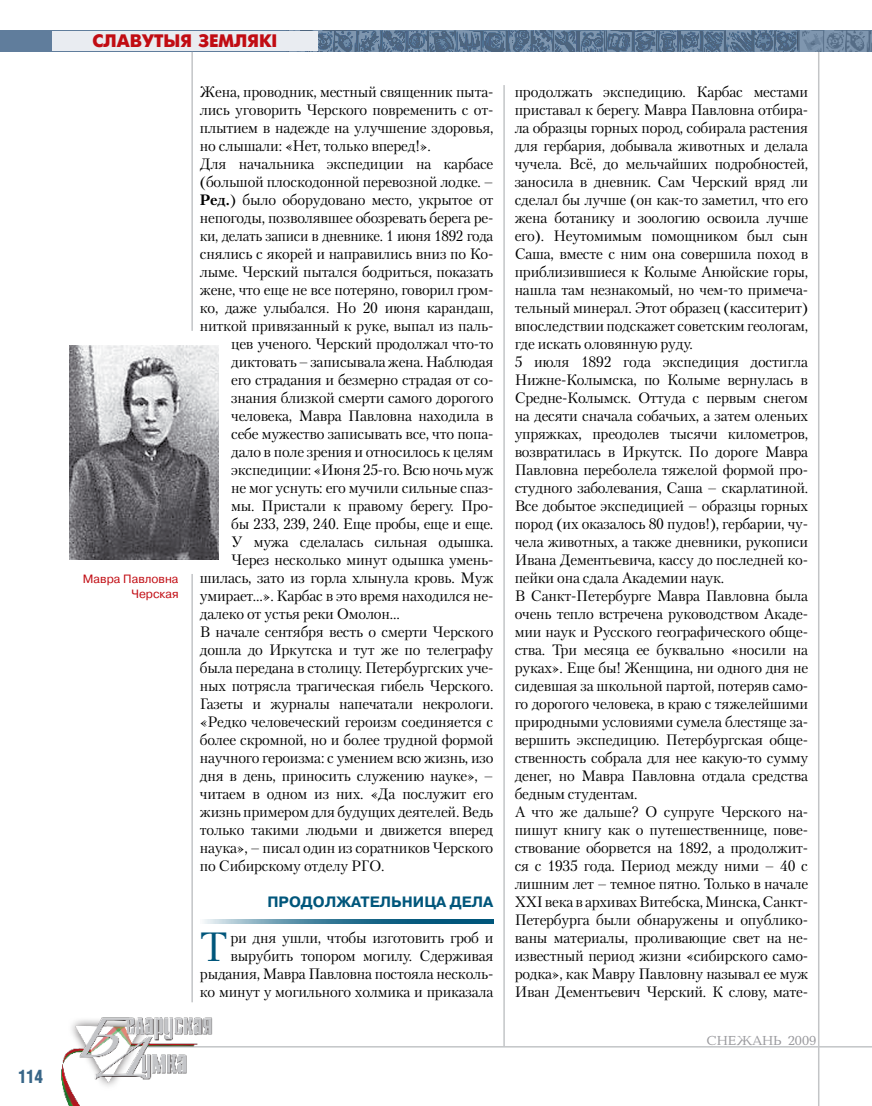
<style>
.page{position:relative;width:872px;height:1106px;background:#fff}
.page>*{position:absolute;margin:0;border:0;box-sizing:border-box;transform-origin:0 0}
.t1{font:40.65px "Petersburg C";color:#00567b}
.t2{font:18px "Futuris Extra C";color:#c10c13}
.t3{font:700 18px "AG Letterica Cond L";color:#386688;scale:.9 1}
.t4{font:15px/18px "Petersburg C";letter-spacing:-.015em;color:#000;text-align:right}
.t5{font:15px "Petersburg C";letter-spacing:-.015em;color:#000;scale:.96 1}
.t6{font:700 15px "Pragmatica C";color:#00567b}
.t7{font:13.5px "Baltica C";color:#97979b}
.t8{font:12px/14.4px "Pragmatica C";color:#c10c13;text-align:right}
.s1{font-weight:700}
</style>
<div class="page">
<hr style="left:818px;top:52px;width:1px;height:1054px;background:#c3c5c7">
<img style="left:285px;top:30px;width:587px;height:1px">
<hr style="left:503px;top:85px;width:2px;height:961px;background:#c3c5c7">
<svg style="left:0;top:31px;width:871px;height:21px;background:#5f7995"></svg>
<div style="left:52px;top:31px;width:266px;height:20px;background:#e9ecf1"></div>
<hr style="left:146px;top:1046px;width:726px;height:1px;background:#c3c5c7">
<img style="left:61px;top:1002px;width:169px;height:104px">
<svg style="left:871px;top:31px;width:1px;height:21px"></svg>
<hr style="left:191px;top:52px;width:2px;height:279px;background:#c3c5c7">
<img style="left:70px;top:346px;width:148px;height:214px">
<hr style="left:191px;top:574px;width:2px;height:428px;background:#c3c5c7">
<svg style="left:204px;top:919px;width:289px;height:4px"></svg>
<p class="t3" style="left:18px;top:1065px;width:29px">114</p>
<p class="t2" style="left:92px;top:31px;width:186px">Славутыя землякі</p>
<p class="t4" style="left:200px;top:82px;width:295px">Жена, проводник, местный священник пыта-</p>
<p class="t4" style="left:200px;top:100px;width:295px">лись уговорить Черского повременить с от-</p>
<p class="t4" style="left:200px;top:118px;width:295px">плытием в надежде на улучшение здоровья,</p>
<p class="t4" style="left:200px;top:136px;width:232px">но слышали: «Нет, только вперед!».</p>
<p class="t4" style="left:200px;top:154px;width:295px">Для начальника экспедиции на карбасе</p>
<p class="t4" style="left:200px;top:172px;width:295px">(большой плоскодонной перевозной лодке. –</p>
<p class="t4" style="left:200px;top:190px;width:295px"><span class="s1">Ред.</span>) было оборудовано место, укрытое от</p>
<p class="t4" style="left:200px;top:208px;width:295px">непогоды, позволявшее обозревать берега ре-</p>
<p class="t5" style="left:200px;top:227px;width:307px">ки, делать записи в дневнике. 1 июня 1892 года</p>
<p class="t4" style="left:200px;top:244px;width:295px">снялись с якорей и направились вниз по Ко-</p>
<p class="t4" style="left:200px;top:262px;width:295px">лыме. Черский пытался бодриться, показать</p>
<p class="t4" style="left:200px;top:280px;width:295px">жене, что еще не все потеряно, говорил гром-</p>
<p class="t4" style="left:200px;top:298px;width:295px">ко, даже улыбался. Но 20 июня карандаш,</p>
<p class="t4" style="left:200px;top:316px;width:295px">ниткой привязанный к руке, выпал из паль-</p>
<p class="t4" style="left:231px;top:334px;width:264px">цев ученого. Черский продолжал что-то</p>
<p class="t4" style="left:231px;top:352px;width:264px">диктовать – записывала жена. Наблюдая</p>
<p class="t4" style="left:231px;top:370px;width:264px">его страдания и безмерно страдая от со-</p>
<p class="t4" style="left:231px;top:388px;width:264px">знания близкой смерти самого дорогого</p>
<p class="t4" style="left:231px;top:406px;width:264px">человека, Мавра Павловна находила в</p>
<p class="t4" style="left:231px;top:424px;width:264px">себе мужество записывать все, что попа-</p>
<p class="t4" style="left:231px;top:442px;width:264px">дало в поле зрения и относилось к целям</p>
<p class="t4" style="left:231px;top:460px;width:264px">экспедиции: «Июня 25-го. Всю ночь муж</p>
<p class="t4" style="left:231px;top:478px;width:264px">не мог уснуть: его мучили сильные спаз-</p>
<p class="t4" style="left:231px;top:496px;width:264px">мы. Пристали к правому берегу. Про-</p>
<p class="t4" style="left:231px;top:514px;width:264px">бы 233, 239, 240. Еще пробы, еще и еще.</p>
<p class="t4" style="left:231px;top:532px;width:264px">У мужа сделалась сильная одышка.</p>
<p class="t4" style="left:231px;top:550px;width:264px">Через несколько минут одышка умень-</p>
<p class="t4" style="left:200px;top:568px;width:295px">шилась, зато из горла хлынула кровь. Муж</p>
<p class="t4" style="left:200px;top:586px;width:295px">умирает…». Карбас в это время находился не-</p>
<p class="t4" style="left:200px;top:604px;width:201px">далеко от устья реки Омолон…</p>
<p class="t4" style="left:200px;top:622px;width:295px">В начале сентября весть о смерти Черского</p>
<p class="t4" style="left:200px;top:640px;width:295px">дошла до Иркутска и тут же по телеграфу</p>
<p class="t4" style="left:200px;top:658px;width:295px">была передана в столицу. Петербургских уче-</p>
<p class="t4" style="left:200px;top:676px;width:295px">ных потрясла трагическая гибель Черского.</p>
<p class="t4" style="left:200px;top:694px;width:295px">Газеты и журналы напечатали некрологи.</p>
<p class="t4" style="left:200px;top:712px;width:295px">«Редко человеческий героизм соединяется с</p>
<p class="t4" style="left:200px;top:730px;width:295px">более скромной, но и более трудной формой</p>
<p class="t4" style="left:200px;top:748px;width:295px">научного героизма: с умением всю жизнь, изо</p>
<p class="t4" style="left:200px;top:766px;width:295px">дня в день, приносить служению науке», –</p>
<p class="t4" style="left:200px;top:784px;width:295px">читаем в одном из них. «Да послужит его</p>
<p class="t4" style="left:200px;top:802px;width:295px">жизнь примером для будущих деятелей. Ведь</p>
<p class="t4" style="left:200px;top:820px;width:295px">только такими людьми и движется вперед</p>
<p class="t4" style="left:200px;top:838px;width:295px">наука», – писал один из соратников Черского</p>
<p class="t4" style="left:200px;top:856px;width:186px">по Сибирскому отделу РГО.</p>
<p class="t6" style="left:267px;top:893px;width:227px">Продолжательни ца дела</p>
<h1 class="t1" style="left:200px;top:922px;width:29px">Т</h1>
<p class="t8" style="left:83px;top:572px;width:97px">Мавра Павловна<br>Черская</p>
<p class="t4" style="left:200px;top:928px;width:295px">ри дня ушли, чтобы изготовить гроб и вырубить топором могилу. Сдерживая рыдания, Мавра Павловна постояла несколь&shy;ко минут у могильного холмика и приказала</p>
<p class="t4" style="left:514px;top:82px;width:295px;text-align:left">продолжать экспедицию. Карбас местами приставал к берегу. Мавра Павловна отбира&shy;ла образцы горных пород, собирала растения для гербария, добывала животных и делала чучела. Всё, до мельчайших подробностей, заносила в дневник. Сам Черский вряд ли сделал бы лучше (он как-то заметил, что его жена ботанику и зоологию освоила лучше его). Неутомимым помощником был сын Саша, вместе с ним она совершила поход в приблизившиеся к Колыме Анюйские горы, нашла там незнакомый, но чем-то примеча&shy;тельный минерал. Этот образец (касситерит) впоследствии подскажет советским геологам, где искать оловянную руду.<br>5 июля 1892 года экспедиция достигла Нижне-Колымска, по Колыме вернулась в Средне-Колымск. Оттуда с первым снегом на десяти сначала собачьих, а затем оленьих упряжках, преодолев тысячи километров, возвратилась в Иркутск. По дороге Мавра Павловна переболела тяжелой формой про&shy;студного заболевания, Саша – скарлатиной.<br>Все добытое экспедицией – образцы горных пород (их оказалось 80 пудов!), гербарии, чу&shy;чела животных, а также дневники, рукописи Ивана Дементьевича, кассу до последней ко&shy;пейки она сдала Академии наук.<br>В Санкт-Петербурге Мавра Павловна была очень тепло встречена руководством Акаде&shy;мии наук и Русского географического обще&shy;ства. Три месяца ее буквально «носили на руках». Еще бы! Женщина, ни одного дня не сидевшая за школьной партой, потеряв само&shy;го дорогого человека, в краю с тяжелейшими природными условиями сумела блестяще за&shy;вершить экспедицию. Петербургская обще&shy;ственность собрала для нее какую-то сумму денег, но Мавра Павловна отдала средства бедным студентам.<br>А что же дальше? О супруге Черского на&shy;пишут книгу как о путешественнице, пове&shy;ствование оборвется на 1892, а продолжит&shy;ся с 1935 года. Период между ними – 40 с лишним лет – темное пятно. Только в начале XXI века в архивах Витебска, Минска, Санкт-Петербурга были обнаружены и опублико&shy;ваны материалы, проливающие свет на не&shy;известный период жизни «сибирского само&shy;родка», как Мавру Павловну называл ее муж Иван Дементьевич Черский. К слову, мате-</p>
<p class="t7" style="left:706px;top:1033px;width:111px">снежань 2009</p>
</div>
